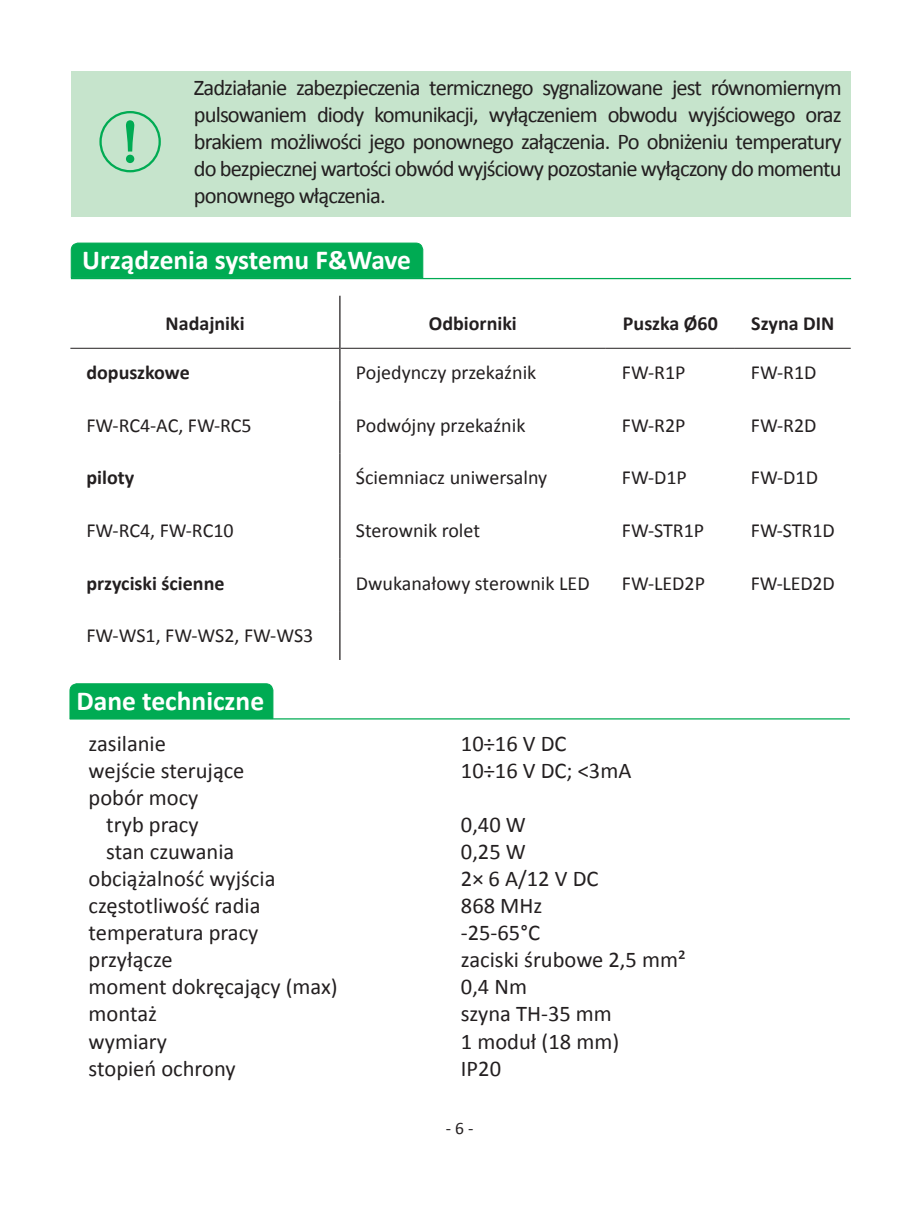
<style>
.page{position:relative;width:922px;height:1205px;background:#fff}
.page>*{position:absolute;margin:0;border:0;box-sizing:border-box;transform-origin:0 0}
.t1{font:700 27.5px "Calibri";color:#fff}
.t2{font:22.5px/27px "Calibri";color:#231f20;text-align:right}
.t3{font:20px "Calibri";color:#231f20}
.t4{font:700 20px "Calibri";color:#231f20}
.t5{font:17.5px "Calibri";color:#231f20}
</style>
<div class="page">
<div style="left:69px;top:683px;width:204px;height:36px;background:#00ab53"></div>
<hr style="left:70px;top:718px;width:779px;height:1px;background:#00ab53">
<div style="left:71px;top:242px;width:352px;height:36px;background:#00ab53"></div>
<hr style="left:71px;top:278px;width:779px;height:1px;background:#00ab53">
<div style="left:185px;top:71px;width:665px;height:146px;background:#c6e4cc"></div>
<div style="left:71px;top:71px;width:114px;height:146px;background:#c6e4cc"></div>
<div style="left:99px;top:111px;width:62px;height:61px;border:2px solid #00ab53;border-radius:50%"></div>
<svg style="left:126px;top:120px;width:9px;height:44px"></svg>
<hr style="left:70px;top:348px;width:269px;height:1px;background:#231f20">
<hr style="left:340px;top:348px;width:265px;height:1px;background:#231f20">
<hr style="left:605px;top:348px;width:129px;height:1px;background:#231f20">
<hr style="left:734px;top:348px;width:116px;height:1px;background:#231f20">
<hr style="left:339px;top:296px;width:1px;height:52px;background:#231f20">
<hr style="left:339px;top:348px;width:1px;height:53px;background:#231f20">
<hr style="left:339px;top:401px;width:1px;height:52px;background:#231f20">
<hr style="left:339px;top:453px;width:1px;height:53px;background:#231f20">
<hr style="left:339px;top:506px;width:1px;height:52px;background:#231f20">
<hr style="left:339px;top:558px;width:1px;height:53px;background:#231f20">
<hr style="left:339px;top:611px;width:1px;height:49px;background:#231f20">
<p class="t2" style="left:194px;top:73px;width:649px;text-align:justify">Zadziałanie zabezpieczenia termicznego sygnalizowane jest równomiernym pulsowaniem diody komunikacji, wyłączeniem obwodu wyjściowego oraz brakiem możliwości jego ponownego załączenia. Po obniżeniu temperatury do bezpiecznej wartości obwód wyjściowy pozostanie wyłączony do momentu ponownego włączenia.</p>
<p class="t1" style="left:82px;top:241px;width:330px">Urządzenia systemu F&amp;Wave</p>
<p class="t4" style="left:166px;top:309px;width:80px">Nadajniki</p>
<p class="t4" style="left:429px;top:309px;width:89px">Odbiorniki</p>
<p class="t4" style="left:622px;top:309px;width:96px">Puszka Ø60</p>
<p class="t4" style="left:751px;top:309px;width:84px">Szyna DIN</p>
<p class="t4" style="left:86px;top:358px;width:105px">dopuszkowe</p>
<p class="t3" style="left:356px;top:359px;width:182px">Pojedynczy przekaźnik</p>
<p class="t3" style="left:621px;top:359px;width:65px">FW-R1P</p>
<p class="t3" style="left:750px;top:359px;width:67px">FW-R1D</p>
<p class="t3" style="left:86px;top:411px;width:167px">FW-RC4-AC, FW-RC5</p>
<p class="t3" style="left:356px;top:411px;width:171px">Podwójny przekaźnik</p>
<p class="t3" style="left:621px;top:411px;width:65px">FW-R2P</p>
<p class="t3" style="left:750px;top:411px;width:67px">FW-R2D</p>
<p class="t4" style="left:86px;top:464px;width:49px">piloty</p>
<p class="t3" style="left:356px;top:464px;width:193px">Ściemniacz uniwersalny</p>
<p class="t3" style="left:621px;top:464px;width:67px">FW-D1P</p>
<p class="t3" style="left:750px;top:464px;width:68px">FW-D1D</p>
<p class="t3" style="left:86px;top:516px;width:149px">FW-RC4, FW-RC10</p>
<p class="t3" style="left:356px;top:516px;width:126px">Sterownik rolet</p>
<p class="t3" style="left:621px;top:516px;width:84px">FW-STR1P</p>
<p class="t3" style="left:750px;top:516px;width:85px">FW-STR1D</p>
<p class="t4" style="left:86px;top:569px;width:140px">przyciski ścienne</p>
<p class="t3" style="left:356px;top:569px;width:235px">Dwukanałowy sterownik LED</p>
<p class="t3" style="left:621px;top:569px;width:85px">FW-LED2P</p>
<p class="t3" style="left:750px;top:569px;width:85px">FW-LED2D</p>
<p class="t3" style="left:86px;top:621px;width:228px">FW-WS1, FW-WS2, FW-WS3</p>
<p class="t1" style="left:76px;top:681px;width:189px">Dane techniczne</p>
<p class="t2" style="left:89px;top:730px;width:79px">zasilanie</p>
<p class="t2" style="left:461px;top:730px;width:107px">10÷16 V DC</p>
<p class="t2" style="left:89px;top:757px;width:157px">wejście sterujące</p>
<p class="t2" style="left:461px;top:757px;width:172px">10÷16 V DC; &lt;3mA</p>
<p class="t2" style="left:89px;top:784px;width:111px">pobór mocy tryb pracy</p>
<p class="t2" style="left:461px;top:811px;width:66px">0,40 W</p>
<p class="t2" style="left:106px;top:838px;width:129px">stan czuwania</p>
<p class="t2" style="left:461px;top:838px;width:66px">0,25 W</p>
<p class="t2" style="left:89px;top:865px;width:188px">obciążalność wyjścia</p>
<p class="t2" style="left:461px;top:865px;width:139px">2× 6 A/12 V DC</p>
<p class="t2" style="left:89px;top:892px;width:173px">częstotliwość radia</p>
<p class="t2" style="left:461px;top:892px;width:83px">868 MHz</p>
<p class="t2" style="left:89px;top:919px;width:171px">temperatura pracy</p>
<p class="t2" style="left:461px;top:919px;width:81px">-25-65°C</p>
<p class="t2" style="left:89px;top:946px;width:85px">przyłącze</p>
<p class="t2" style="left:461px;top:946px;width:226px">zaciski śrubowe 2,5 mm²</p>
<p class="t2" style="left:89px;top:973px;width:250px">moment dokręcający (max)</p>
<p class="t2" style="left:461px;top:973px;width:68px">0,4 Nm</p>
<p class="t2" style="left:89px;top:1000px;width:70px">montaż</p>
<p class="t2" style="left:461px;top:1000px;width:152px">szyna TH-35 mm</p>
<p class="t2" style="left:89px;top:1027px;width:80px">wymiary</p>
<p class="t2" style="left:461px;top:1027px;width:160px">1 moduł (18 mm)</p>
<p class="t2" style="left:89px;top:1054px;width:148px">stopień ochrony</p>
<p class="t2" style="left:461px;top:1054px;width:42px">IP20</p>
<p class="t5" style="left:446px;top:1116px;width:29px">- 6 -</p>
</div>
